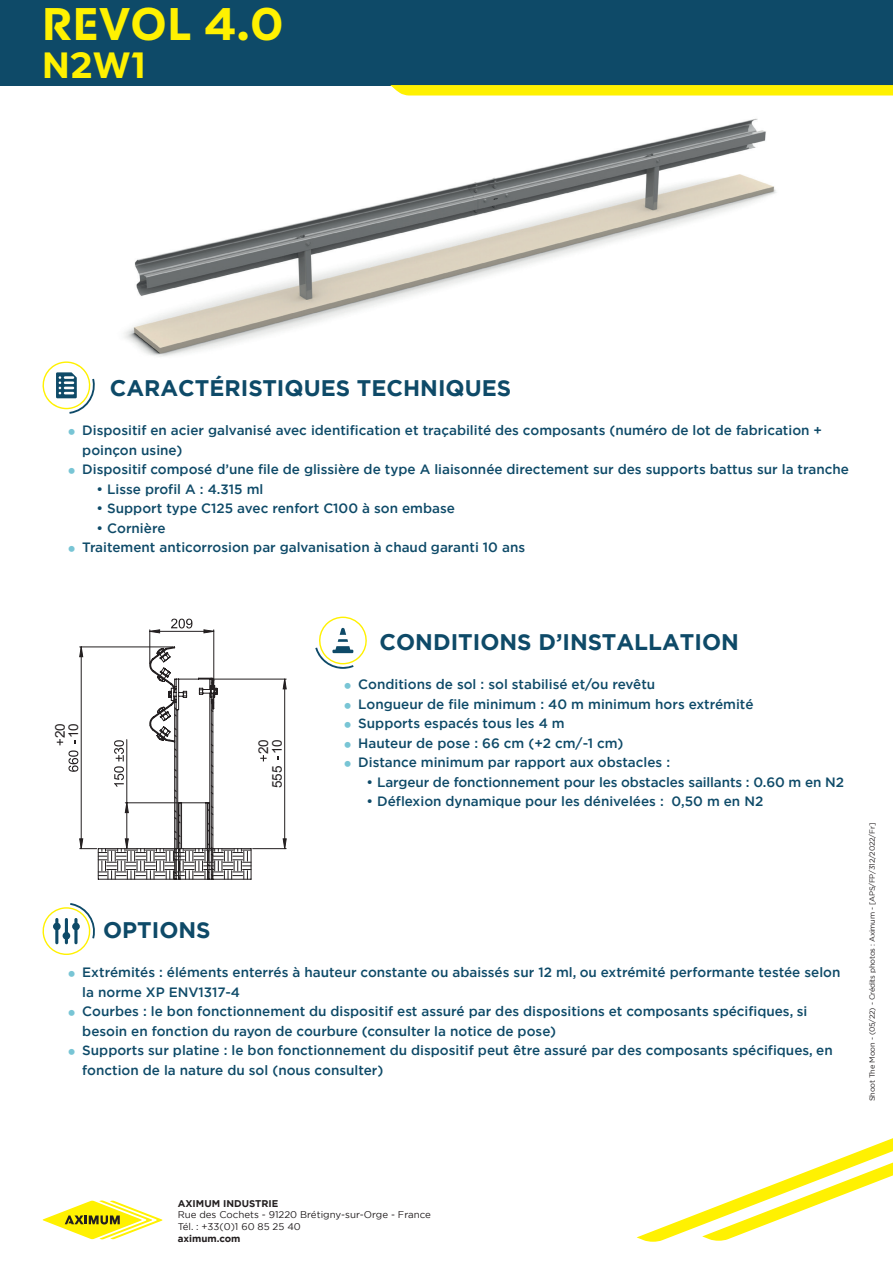
<style>
.page{position:relative;width:893px;height:1263px;background:#fff}
.page>*{position:absolute;margin:0;border:0;box-sizing:border-box;transform-origin:0 0}
.t1{font:700 45px "Colas";letter-spacing:.03em;color:#fff101}
.t2{font:700 36px "Colas";color:#fff101}
.t3{font:700 22.5px "Gotham";color:#0e4a68}
.t4{font:500 13.5px/19.5px "Gotham";color:#0e4a68}
.t5{font:13.5px/13.5px "Arial";color:#231f20}
.t6{font:9.75px/11.7px "Gotham";color:#231f20}
.t7{font:700 9.75px "Gotham";color:#231f20}
.t8{font:7.5px "Gotham";letter-spacing:-.03em;color:#231f20}
</style>
<div class="page">
<svg style="left:43px;top:1200px;width:119px;height:39px"></svg>
<svg style="left:42px;top:903px;width:53px;height:52px"></svg>
<div style="left:0;top:0;width:893px;height:85px;background:#0e4a68"></div>
<svg style="left:390px;top:85px;width:503px;height:10px;background:#fdf004"></svg>
<svg style="left:637px;top:1138px;width:256px;height:104px"></svg>
<svg style="left:42px;top:361px;width:53px;height:53px"></svg>
<svg style="left:315px;top:617px;width:52px;height:52px"></svg>
<svg style="left:57px;top:739px;width:6px;height:6px"></svg>
<svg style="left:260px;top:755px;width:7px;height:6px"></svg>
<hr style="left:211px;top:679px;width:75px;height:1px;background:#231f20">
<hr style="left:253px;top:848px;width:33px;height:1px;background:#231f20">
<hr style="left:150px;top:630px;width:1px;height:33px;background:#231f20">
<hr style="left:214px;top:630px;width:1px;height:51px;background:#231f20">
<svg style="left:278px;top:679px;width:8px;height:170px"></svg>
<svg style="left:149px;top:619px;width:65px;height:14px"></svg>
<svg style="left:69px;top:647px;width:182px;height:232px"></svg>
<img style="left:124px;top:95px;width:657px;height:262px">
<h1 class="t1" style="left:43px;top:-1px;width:242px">REVOL 4.0</h1>
<h2 class="t2" style="left:43px;top:45px;width:105px">N2W1</h2>
<h3 class="t3" style="left:110px;top:374px;width:403px">CARACTÉRISTIQUES TECHNIQUES</h3>
<p class="t4" style="left:82px;top:421px;width:768px">Dispositif en acier galvanisé avec identification et traçabilité des composants (numéro de lot de fabrication + poinçon usine)<br>Dispositif composé d’une file de glissière de type A liaisonnée directement sur des supports battus sur la tranche</p>
<p class="t4" style="left:97px;top:479px;width:168px">• Lisse profil A : 4.315 ml</p>
<p class="t4" style="left:97px;top:499px;width:360px">• Support type C125 avec renfort C100 à son embase</p>
<p class="t4" style="left:82px;top:518px;width:444px;text-indent:14px">• Cornière<br>Traitement anticorrosion par galvanisation à chaud garanti 10 ans</p>
<p class="t5" style="left:53px;top:738px;width:16px;rotate:-90deg">20<br>10</p>
<p class="t5" style="left:257px;top:754px;width:16px;rotate:-90deg">20<br>10</p>
<p class="t5" style="left:270px;top:788px;width:24px;rotate:-90deg">555</p>
<h3 class="t3" style="left:380px;top:627px;width:361px">CONDITIONS D’INSTALLATION</h3>
<p class="t4" style="left:358px;top:674px;width:397px">Conditions de sol : sol stabilisé et/ou revêtu<br>Longueur de file minimum : 40 m minimum hors extrémité Supports espacés tous les 4 m<br>Hauteur de pose : 66 cm (+2 cm/-1 cm)<br>Distance minimum par rapport aux obstacles :</p>
<p class="t4" style="left:367px;top:772px;width:479px">• Largeur de fonctionnement pour les obstacles saillants : 0.60 m en N2</p>
<p class="t4" style="left:367px;top:791px;width:398px">• Déflexion dynamique pour les dénivelées : 0,50 m en N2</p>
<h3 class="t3" style="left:103px;top:915px;width:109px">OPTIONS</h3>
<p class="t4" style="left:82px;top:962px;width:760px">Extrémités : éléments enterrés à hauteur constante ou abaissés sur 12 ml, ou extrémité performante testée selon la norme XP ENV1317-4<br>Courbes : le bon fonctionnement du dispositif est assuré par des dispositions et composants spécifiques, si besoin en fonction du rayon de courbure (consulter la notice de pose)<br>Supports sur platine : le bon fonctionnement du dispositif peut être assuré par des composants spécifiques, en fonction de la nature du sol (nous consulter)</p>
<p class="t8" style="left:867px;top:1101px;width:280px;rotate:-90deg">Shoot The Moon - (05/22) - Crédits photos : Aximum - [APS/FP/312/2022/Fr]</p>
<p class="t7" style="left:178px;top:1197px;width:102px">AXIMUM INDUSTRIE</p>
<p class="t6" style="left:178px;top:1209px;width:255px">Rue des Cochets - 91220 Brétigny-sur-Orge - France<br>Tél. : +33(0)1 60 85 25 40</p>
<p class="t7" style="left:178px;top:1232px;width:64px">aximum.com</p>
</div>
